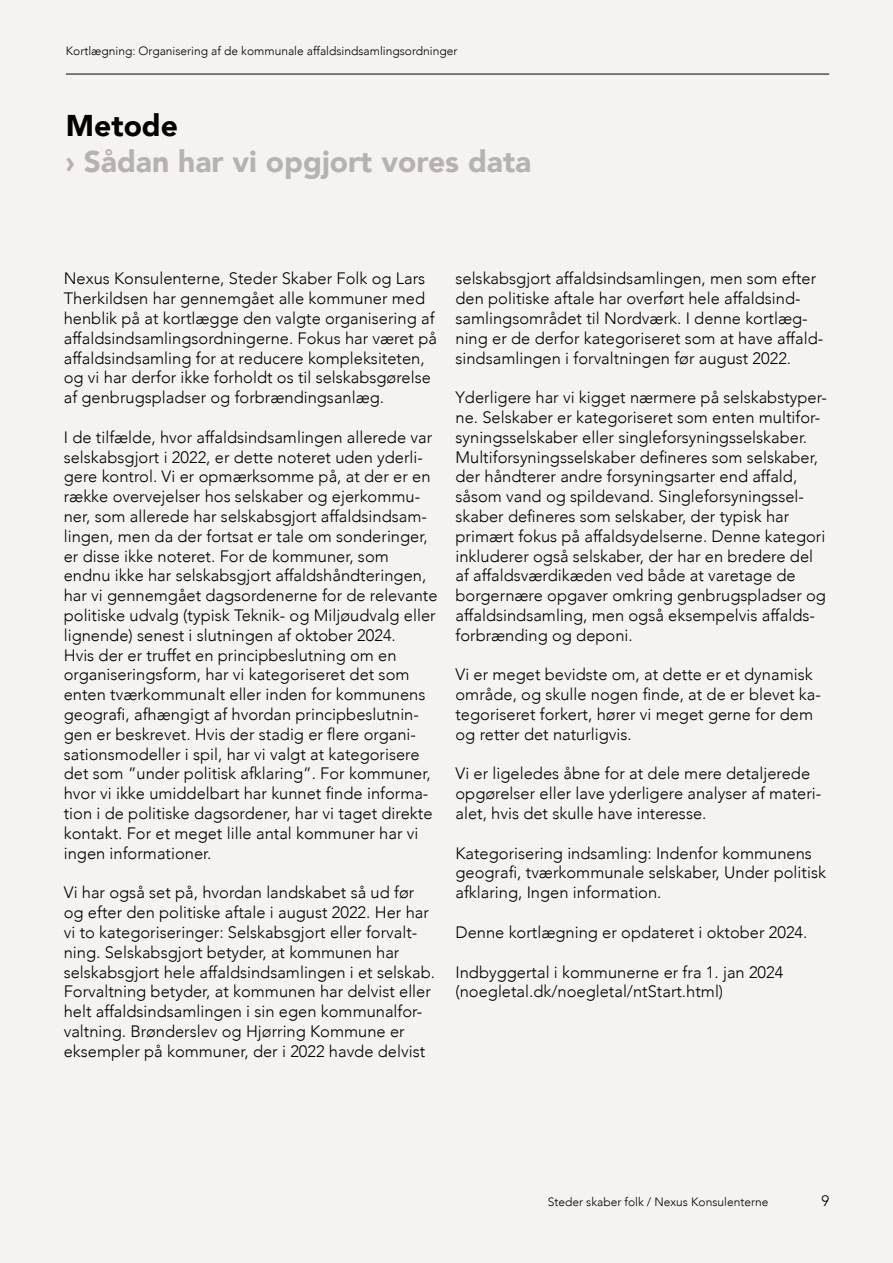
<style>
.page{position:relative;width:893px;height:1263px;background:#f6f2ef}
.page>*{position:absolute;margin:0;border:0;box-sizing:border-box;transform-origin:0 0}
.t1{font:900 30px "Avenir";color:#b7b2b2}
.t2{font:900 30px "Avenir";color:#000}
.t3{font:300 16.5px/19.8px "Avenir";color:#000}
.t4{font:300 15px "Avenir";color:#000}
.t5{font:300 12px "Avenir";color:#000}
</style>
<div class="page">
<hr style="left:66px;top:74px;width:763px;height:1px;background:#000">
<p class="t5" style="left:66px;top:43px;width:393px">Kortlægning: Organisering af de kommunale affaldsindsamlingsordninger</p>
<h1 class="t2" style="left:66px;top:100px;width:114px">Metode</h1>
<h1 class="t1" style="left:66px;top:136px;width:467px">› Sådan har vi opgjort vores data</h1>
<p class="t3" style="left:64px;top:269px;width:375px">Nexus Konsulenterne, Steder Skaber Folk og Lars Therkildsen har gennemgået alle kommuner med henblik på at kortlægge den valgte organisering af affaldsindsamlingsordningerne. Fokus har været på affaldsindsamling for at reducere kompleksiteten, og vi har derfor ikke forholdt os til selskabsgørelse af genbrugspladser og forbrændingsanlæg.</p>
<p class="t3" style="left:64px;top:427px;width:375px">I de tilfælde, hvor affaldsindsamlingen allerede var selskabsgjort i 2022, er dette noteret uden yderli&shy;gere kontrol. Vi er opmærksomme på, at der er en række overvejelser hos selskaber og ejerkommu&shy;ner, som allerede har selskabsgjort affaldsindsam&shy;lingen, men da der fortsat er tale om sonderinger, er disse ikke noteret. For de kommuner, som endnu ikke har selskabsgjort affaldshåndteringen, har vi gennemgået dagsordenerne for de relevante politiske udvalg (typisk Teknik- og Miljøudvalg eller lignende) senest i slutningen af oktober 2024.<br>Hvis der er truffet en principbeslutning om en organiseringsform, har vi kategoriseret det som enten tværkommunalt eller inden for kommunens geografi, afhængigt af hvordan principbeslutnin&shy;gen er beskrevet. Hvis der stadig er flere organi&shy;sationsmodeller i spil, har vi valgt at kategorisere det som ”under politisk afklaring”. For kommuner, hvor vi ikke umiddelbart har kunnet finde informa&shy;tion i de politiske dagsordener, har vi taget direkte kontakt. For et meget lille antal kommuner har vi ingen informationer.</p>
<p class="t3" style="left:64px;top:883px;width:373px">Vi har også set på, hvordan landskabet så ud før og efter den politiske aftale i august 2022. Her har vi to kategoriseringer: Selskabsgjort eller forvalt&shy;ning. Selskabsgjort betyder, at kommunen har selskabsgjort hele affaldsindsamlingen i et selskab.<br>Forvaltning betyder, at kommunen har delvist eller helt affaldsindsamlingen i sin egen kommunalfor&shy;valtning. Brønderslev og Hjørring Kommune er eksempler på kommuner, der i 2022 havde delvist</p>
<p class="t3" style="left:455px;top:269px;width:369px">selskabsgjort affaldsindsamlingen, men som efter den politiske aftale har overført hele affaldsind&shy;samlingsområdet til Nordværk. I denne kortlæg&shy;ning er de derfor kategoriseret som at have affald&shy;sindsamlingen i forvaltningen før august 2022.</p>
<p class="t3" style="left:455px;top:388px;width:373px">Yderligere har vi kigget nærmere på selskabstyper&shy;ne. Selskaber er kategoriseret som enten multifor&shy;syningsselskaber eller singleforsyningsselskaber.<br>Multiforsyningsselskaber defineres som selskaber, der håndterer andre forsyningsarter end affald, såsom vand og spildevand. Singleforsyningssel&shy;skaber defineres som selskaber, der typisk har primært fokus på affaldsydelserne. Denne kategori inkluderer også selskaber, der har en bredere del af affaldsværdikæden ved både at varetage de borgernære opgaver omkring genbrugspladser og affaldsindsamling, men også eksempelvis affalds&shy;forbrænding og deponi.</p>
<p class="t3" style="left:455px;top:665px;width:367px">Vi er meget bevidste om, at dette er et dynamisk område, og skulle nogen finde, at de er blevet ka&shy;tegoriseret forkert, hører vi meget gerne for dem og retter det naturligvis.</p>
<p class="t3" style="left:455px;top:764px;width:367px">Vi er ligeledes åbne for at dele mere detaljerede opgørelser eller lave yderligere analyser af materi&shy;alet, hvis det skulle have interesse.</p>
<p class="t3" style="left:455px;top:843px;width:372px">Kategorisering indsamling: Indenfor kommunens geografi, tværkommunale selskaber, Under politisk afklaring, Ingen information.</p>
<p class="t3" style="left:455px;top:922px;width:353px">Denne kortlægning er opdateret i oktober 2024.</p>
<p class="t3" style="left:455px;top:962px;width:329px">Indbyggertal i kommunerne er fra 1. jan 2024 (noegletal.dk/noegletal/ntStart.html)</p>
<p class="t5" style="left:548px;top:1194px;width:222px">Steder skaber folk / Nexus Konsulenterne</p>
<p class="t4" style="left:821px;top:1192px;width:9px">9</p>
</div>
